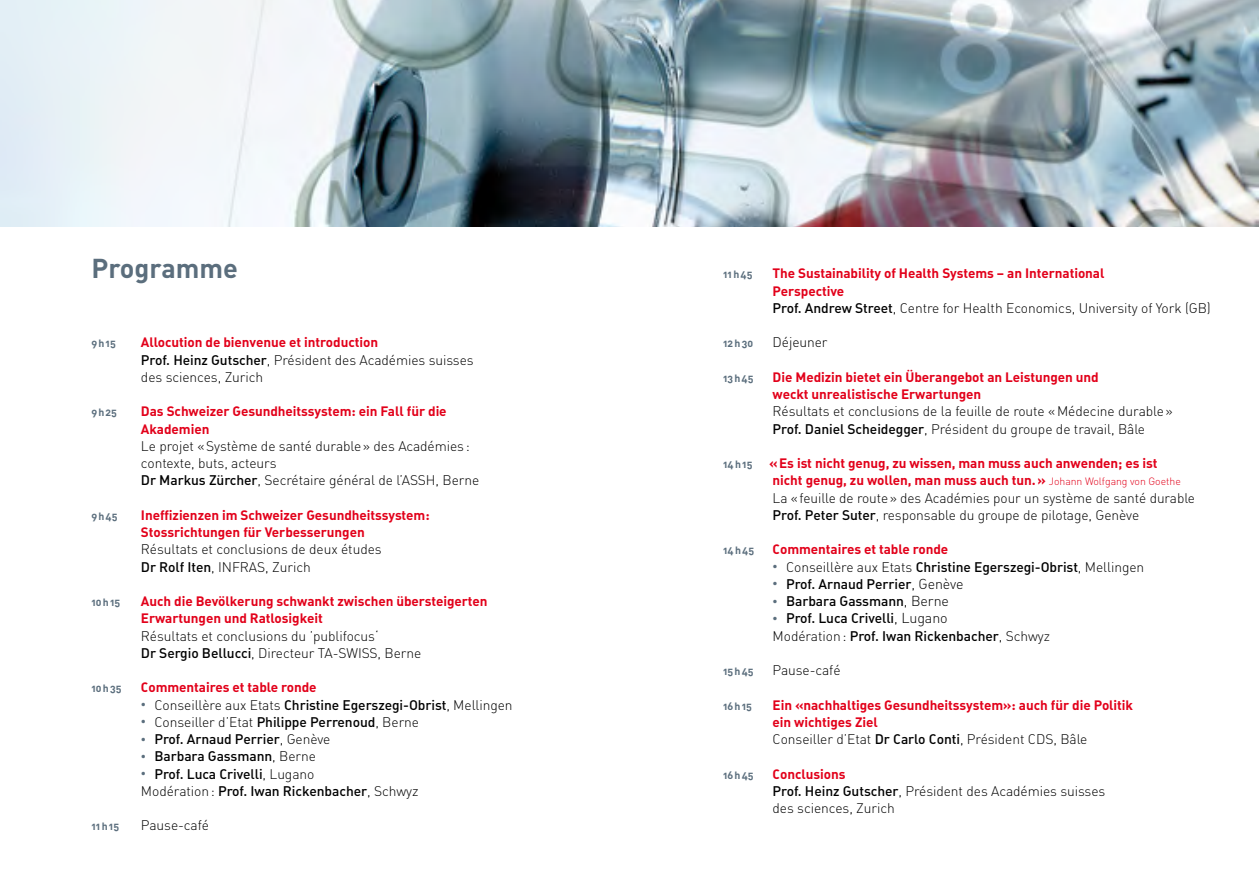
<style>
.page{position:relative;width:1259px;height:893px;background:#fff}
.page>*{position:absolute;margin:0;border:0;box-sizing:border-box;transform-origin:0 0}
.lauftext{font:27px "DIN Bold Alternate";color:#5b6e7d}
.lauftext-2{font:13.8px/17.2px "DIN Light Alternate";letter-spacing:-.005em;color:#000}
.lauftext-3{font:13.8px "DIN Medium Alternate";letter-spacing:-.005em;color:#000}
.lauftext-4{font:13.5px/17.2px "DIN Bold Alternate";letter-spacing:-.005em;color:#e2001a}
.lauftext-5{font:10.5px "DIN Bold Alternate";letter-spacing:.115em;color:#5b6e7d}
.s1{font-family:"DIN Medium Alternate"}
.s2{font-family:"DIN Bold Alternate";font-size:10.5px;color:#5b6e7d}
.s3{font-family:"DIN Light Alternate"}
.s4{font-family:"DIN Light Alternate";font-size:14.25px}
.s5{font-size:10.5px;color:#5b6e7d}
.s6{font-family:"DIN";font-weight:300;font-size:10.5px}
</style>
<div class="page">
<img style="left:0;top:0;width:1258px;height:226px">
<p class="lauftext" style="left:91px;top:251px;width:148px">Programme</p>
<p class="lauftext-5" style="left:91px;top:337px;width:26px">9h15</p>
<p class="lauftext-4" style="left:141px;top:333px;width:239px">Allocution de bienvenue et introduction</p>
<p class="lauftext-2" style="left:141px;top:351px;width:334px"><span class="s1">Prof. Heinz Gutscher</span>, Président des Académies suisses des sciences, Zurich</p>
<p class="lauftext-5" style="left:91px;top:406px;width:27px">9h25</p>
<p class="lauftext-4" style="left:141px;top:402px;width:307px">Das Schweizer Gesundheitssystem: ein Fall für die</p>
<p class="lauftext-4" style="left:141px;top:419px;width:70px">Akademien</p>
<p class="lauftext-2" style="left:141px;top:437px;width:330px">Le projet «Système de santé durable» des Académies: contexte, buts, acteurs</p>
<p class="lauftext-2" style="left:141px;top:472px;width:340px"><span class="s1">Dr Markus Zürcher</span>, Secrétaire général de l’ASSH, Berne</p>
<p class="lauftext-5" style="left:91px;top:509px;width:28px">9h45</p>
<p class="lauftext-4" style="left:141px;top:506px;width:290px">Ineffizienzen im Schweizer Gesundheitssystem:<br>Stossrichtungen für Verbesserungen</p>
<p class="lauftext-2" style="left:141px;top:541px;width:242px">Résultats et conclusions de deux études</p>
<p class="lauftext-2" style="left:141px;top:558px;width:171px"><span class="s1">Dr Rolf Iten</span>, INFRAS, Zurich</p>
<p class="lauftext-5" style="left:91px;top:595px;width:30px">10h15</p>
<p class="lauftext-4" style="left:141px;top:592px;width:348px">Auch die Bevölkerung schwankt zwischen übersteigerten</p>
<p class="lauftext-4" style="left:141px;top:609px;width:183px">Erwartungen und Ratlosigkeit</p>
<p class="lauftext-2" style="left:141px;top:627px;width:239px">Résultats et conclusions du ’publifocus‘</p>
<p class="lauftext-2" style="left:141px;top:644px;width:282px"><span class="s1">Dr Sergio Bellucci</span>, Directeur TA-SWISS, Berne</p>
<p class="lauftext-5" style="left:91px;top:682px;width:31px">10h35</p>
<p class="lauftext-4" style="left:141px;top:678px;width:177px">Commentaires et table ronde</p>
<p class="lauftext-2" style="left:141px;top:696px;width:373px"><span class="s2">•</span> Conseillère aux Etats <span class="s1">Christine Egerszegi-Obrist</span>, Mellingen</p>
<p class="lauftext-2" style="left:141px;top:713px;width:280px"><span class="s2">•</span> Conseiller d’Etat <span class="s1">Philippe Perrenoud</span>, Berne</p>
<p class="lauftext-3" style="left:141px;top:730px;width:191px"><span class="s2">•</span> Prof. Arnaud Perrier<span class="s3">, Genève</span></p>
<p class="lauftext-3" style="left:141px;top:747px;width:177px"><span class="s2">•</span> Barbara Gassmann<span class="s3">, Berne</span></p>
<p class="lauftext-3" style="left:141px;top:765px;width:175px"><span class="s2">•</span> Prof. Luca Crivelli<span class="s3">, Lugano</span></p>
<p class="lauftext-3" style="left:141px;top:782px;width:279px"><span class="s3">Modération:</span> Prof. Iwan Rickenbacher<span class="s3">, Schwy</span><span class="s4">z</span></p>
<p class="lauftext-5" style="left:91px;top:820px;width:29px">11h15</p>
<p class="lauftext-2" style="left:141px;top:817px;width:70px">Pause-café</p>
<p class="lauftext-5" style="left:723px;top:268px;width:31px">11h45</p>
<p class="lauftext-4" style="left:772px;top:264px;width:333px">The Sustainability of Health Systems – an International<br>Perspective</p>
<p class="lauftext-2" style="left:772px;top:299px;width:440px"><span class="s1">Prof. Andrew Street</span>, Centre for Health Economics, University of York (GB)</p>
<p class="lauftext-5" style="left:723px;top:337px;width:31px">12h30</p>
<p class="lauftext-2" style="left:772px;top:334px;width:56px">Déjeuner</p>
<p class="lauftext-5" style="left:723px;top:371px;width:32px">13h45</p>
<p class="lauftext-4" style="left:772px;top:368px;width:328px">Die Medizin bietet ein Überangebot an Leistungen und</p>
<p class="lauftext-4" style="left:772px;top:385px;width:210px">weckt unrealistische Erwartungen</p>
<p class="lauftext-2" style="left:772px;top:403px;width:402px">Résultats et conclusions de la feuille de route «Médecine durable»</p>
<p class="lauftext-2" style="left:772px;top:420px;width:374px"><span class="s1">Prof. Daniel Scheidegger</span>, Président du groupe de travail, Bâle</p>
<p class="lauftext-4" style="left:772px;top:454px;width:410px;text-indent:-50px"><span class="s5">14h15</span> «Es ist nicht genug, zu wissen, man muss auch anwenden; es ist nicht genug, zu wollen, man muss auch tun.» <span class="s6">Johann Wolfgang von Goethe</span></p>
<p class="lauftext-2" style="left:772px;top:489px;width:424px">La «feuille de route» des Académies pour un système de santé durable</p>
<p class="lauftext-2" style="left:772px;top:506px;width:368px"><span class="s1">Prof. Peter Suter</span>, responsable du groupe de pilotage, Genève</p>
<p class="lauftext-5" style="left:723px;top:544px;width:33px">14h45</p>
<p class="lauftext-4" style="left:772px;top:540px;width:177px">Commentaires et table ronde</p>
<p class="lauftext-2" style="left:772px;top:558px;width:373px"><span class="s2">•</span> Conseillère aux Etats <span class="s1">Christine Egerszegi-Obrist</span>, Mellingen</p>
<p class="lauftext-3" style="left:772px;top:575px;width:192px"><span class="s2">•</span> Prof. Arnaud Perrier<span class="s4">, Genève</span></p>
<p class="lauftext-3" style="left:772px;top:592px;width:178px"><span class="s2">•</span> Barbara Gassmann<span class="s4">, Berne</span></p>
<p class="lauftext-3" style="left:772px;top:609px;width:177px"><span class="s2">•</span> Prof. Luca Crivelli<span class="s4">, Lugano</span></p>
<p class="lauftext-3" style="left:772px;top:627px;width:279px"><span class="s3">Modération:</span> Prof. Iwan Rickenbacher<span class="s3">, Schwyz</span></p>
<p class="lauftext-5" style="left:723px;top:664px;width:32px">15h45</p>
<p class="lauftext-2" style="left:772px;top:661px;width:70px">Pause-café</p>
<p class="lauftext-5" style="left:723px;top:699px;width:31px">16h15</p>
<p class="lauftext-4" style="left:772px;top:695px;width:362px">Ein «nachhaltiges Gesundheitssystem»: auch für die Politik</p>
<p class="lauftext-4" style="left:772px;top:713px;width:107px">ein wichtiges Ziel</p>
<p class="lauftext-2" style="left:772px;top:730px;width:316px">Conseiller d’Etat <span class="s1">Dr Carlo Conti</span>, Président CDS, Bâle</p>
<p class="lauftext-5" style="left:723px;top:768px;width:32px">16h45</p>
<p class="lauftext-4" style="left:772px;top:764px;width:74px">Conclusions</p>
<p class="lauftext-2" style="left:772px;top:782px;width:334px"><span class="s1">Prof. Heinz Gutscher</span>, Président des Académies suisses</p>
<p class="lauftext-2" style="left:772px;top:799px;width:124px">des sciences, Zurich</p>
</div>
